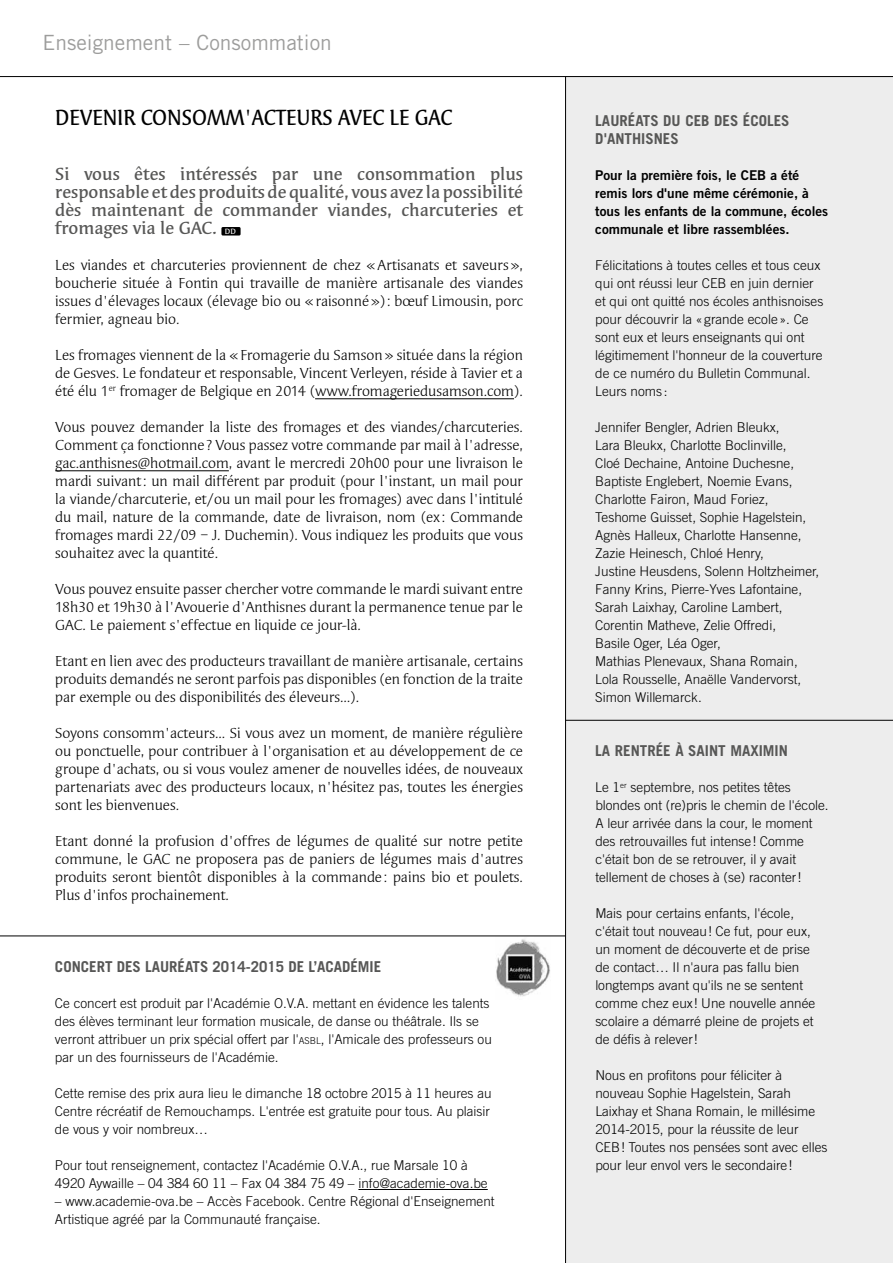
<style>
.page{position:relative;width:893px;height:1263px;background:#fff}
.page>*{position:absolute;margin:0;border:0;box-sizing:border-box;transform-origin:0 0}
.t1{font:500 22.5px "Syndor";color:#000;scale:.9 1}
.t2{font:21px "Trade Gothic";color:#9d9d9c}
.t3{font:500 18px/18px "Syndor";color:#575756;text-align:justify}
.t4{font:15px/18px "Syndor";color:#000;text-align:justify}
.t5{font:700 15px/18px "Trade Gothic";color:#575756}
.t6{font:300 13.5px/18px "Trade Gothic";color:#000}
.t7{font:13.5px/18px "Trade Gothic Bold Two";color:#000}
.t8{font:500 7.8px "Syndor";color:#fff}
.s1{font-size:9.45px}
</style>
<div class="page">
<div style="left:566px;top:77px;width:327px;height:1186px;background:#ededed"></div>
<hr style="left:566px;top:720px;width:327px;height:1px;background:#000">
<hr style="left:315px;top:398px;width:199px;height:1px;background:#000">
<hr style="left:55px;top:470px;width:174px;height:1px;background:#000">
<div style="left:221px;top:227px;width:20px;height:8px;background:#000;border-radius:2px"></div>
<hr style="left:0;top:76px;width:893px;height:1px;background:#000">
<hr style="left:565px;top:77px;width:1px;height:1186px;background:#000">
<hr style="left:0;top:936px;width:565px;height:1px;background:#000">
<hr style="left:358px;top:1189px;width:130px;height:1px;background:#000">
<img style="left:496px;top:936px;width:54px;height:61px">
<h2 class="t2" style="left:43px;top:30px;width:291px">Enseignement – Consommation</h2>
<h1 class="t1" style="left:55px;top:104px;width:443px">DEVENIR CONSOMM'ACTEURS AVEC LE GAC</h1>
<h3 class="t3" style="left:55px;top:165px;width:469px">Si vous êtes intéressés par une consommation plus responsable et des produits de qualité, vous avez la possibilité dès maintenant de commander viandes, charcuteries et fromages via le GAC.</h3>
<p class="t8" style="left:225px;top:226px;width:12px">DD</p>
<p class="t4" style="left:55px;top:256px;width:469px">Les viandes et charcuteries proviennent de chez «Artisanats et saveurs», boucherie située à Fontin qui travaille de manière artisanale des viandes issues d'élevages locaux (élevage bio ou «raisonné»): bœuf Limousin, porc fermier, agneau bio.</p>
<p class="t4" style="left:55px;top:346px;width:469px">Les fromages viennent de la «Fromagerie du Samson» située dans la région de Gesves. Le fondateur et responsable, Vincent Verleyen, réside à Tavier et a été élu 1<sup>er</sup> fromager de Belgique en 2014 (www.fromageriedusamson.com).</p>
<p class="t4" style="left:55px;top:418px;width:469px">Vous pouvez demander la liste des fromages et des viandes/charcuteries.<br>Comment ça fonctionne ? Vous passez votre commande par mail à l'adresse, gac.anthisnes@hotmail.com, avant le mercredi 20h00 pour une livraison le mardi suivant: un mail différent par produit (pour l'instant, un mail pour la viande/charcuterie, et/ou un mail pour les fromages) avec dans l'intitulé du mail, nature de la commande, date de livraison, nom (ex : Commande fromages mardi 22/09 – J. Duchemin). Vous indiquez les produits que vous souhaitez avec la quantité.</p>
<p class="t4" style="left:55px;top:580px;width:469px">Vous pouvez ensuite passer chercher votre commande le mardi suivant entre 18h30 et 19h30 à l'Avouerie d'Anthisnes durant la permanence tenue par le GAC. Le paiement s'effectue en liquide ce jour-là.</p>
<p class="t4" style="left:55px;top:652px;width:469px">Etant en lien avec des producteurs travaillant de manière artisanale, certains produits demandés ne seront parfois pas disponibles (en fonction de la traite par exemple ou des disponibilités des éleveurs…).</p>
<p class="t4" style="left:55px;top:724px;width:469px">Soyons consomm'acteurs... Si vous avez un moment, de manière régulière ou ponctuelle, pour contribuer à l'organisation et au développement de ce groupe d'achats, ou si vous voulez amener de nouvelles idées, de nouveaux partenariats avec des producteurs locaux, n'hésitez pas, toutes les énergies sont les bienvenues.</p>
<p class="t4" style="left:55px;top:832px;width:469px">Etant donné la profusion d'offres de légumes de qualité sur notre petite commune, le GAC ne proposera pas de paniers de légumes mais d'autres produits seront bientôt disponibles à la commande : pains bio et poulets.<br>Plus d'infos prochainement.</p>
<p class="t5" style="left:55px;top:957px;width:328px">CONCERT DES LAURÉATS 2014-2015 DE L’ACADÉMIE</p>
<p class="t6" style="left:55px;top:994px;width:438px">Ce concert est produit par l'Académie O.V.A. mettant en évidence les talents des élèves terminant leur formation musicale, de danse ou théâtrale. Ils se verront attribuer un prix spécial offert par l'<span class="s1">asbl</span>, l'Amicale des professeurs ou par un des fournisseurs de l'Académie.</p>
<p class="t6" style="left:55px;top:1084px;width:438px;text-align:justify">Cette remise des prix aura lieu le dimanche 18 octobre 2015 à 11 heures au Centre récréatif de Remouchamps. L'entrée est gratuite pour tous. Au plaisir de vous y voir nombreux…</p>
<p class="t6" style="left:55px;top:1156px;width:434px">Pour tout renseignement, contactez l'Académie O.V.A., rue Marsale 10 à<br>4920 Aywaille – 04 384 60 11 – Fax 04 384 75 49 – info@academie-ova.be</p>
<p class="t6" style="left:55px;top:1192px;width:441px">– www.academie-ova.be – Accès Facebook. Centre Régional d'Enseignement<br>Artistique agréé par la Communauté française.</p>
<p class="t5" style="left:595px;top:111px;width:196px">LAURÉATS DU CEB DES ÉCOLES<br>D'ANTHISNES</p>
<p class="t7" style="left:595px;top:166px;width:234px">Pour la première fois, le CEB a été remis lors d'une même cérémonie, à tous les enfants de la commune, écoles communale et libre rassemblées.</p>
<p class="t6" style="left:595px;top:256px;width:230px">Félicitations à toutes celles et tous ceux qui ont réussi leur CEB en juin dernier et qui ont quitté nos écoles anthisnoises pour découvrir la «grande ecole». Ce sont eux et leurs enseignants qui ont légitimement l'honneur de la couverture de ce numéro du Bulletin Communal.<br>Leurs noms :</p>
<p class="t6" style="left:595px;top:418px;width:226px">Jennifer Bengler, Adrien Bleukx,<br>Lara Bleukx, Charlotte Boclinville,<br>Cloé Dechaine, Antoine Duchesne, Baptiste Englebert, Noemie Evans, Charlotte Fairon, Maud Foriez, Teshome Guisset, Sophie Hagelstein, Agnès Halleux, Charlotte Hansenne, Zazie Heinesch, Chloé Henry,<br>Justine Heusdens, Solenn Holtzheimer, Fanny Krins, Pierre-Yves Lafontaine, Sarah Laixhay, Caroline Lambert, Corentin Matheve, Zelie Offredi,<br>Basile Oger, Léa Oger,<br>Mathias Plenevaux, Shana Romain, Lola Rousselle, Anaëlle Vandervorst, Simon Willemarck.</p>
<p class="t5" style="left:595px;top:741px;width:194px">LA RENTRÉE À SAINT MAXIMIN</p>
<p class="t6" style="left:595px;top:778px;width:235px">Le 1<sup>er</sup> septembre, nos petites têtes blondes ont (re)pris le chemin de l'école.<br>A leur arrivée dans la cour, le moment des retrouvailles fut intense ! Comme c'était bon de se retrouver, il y avait tellement de choses à (se) raconter!</p>
<p class="t6" style="left:595px;top:904px;width:221px">Mais pour certains enfants, l'école, c'était tout nouveau! Ce fut, pour eux, un moment de découverte et de prise de contact… Il n'aura pas fallu bien longtemps avant qu'ils ne se sentent comme chez eux ! Une nouvelle année scolaire a démarré pleine de projets et de défis à relever!</p>
<p class="t6" style="left:595px;top:1066px;width:234px">Nous en profitons pour féliciter à nouveau Sophie Hagelstein, Sarah Laixhay et Shana Romain, le millésime 2014-2015, pour la réussite de leur CEB! Toutes nos pensées sont avec elles pour leur envol vers le secondaire !</p>
</div>
